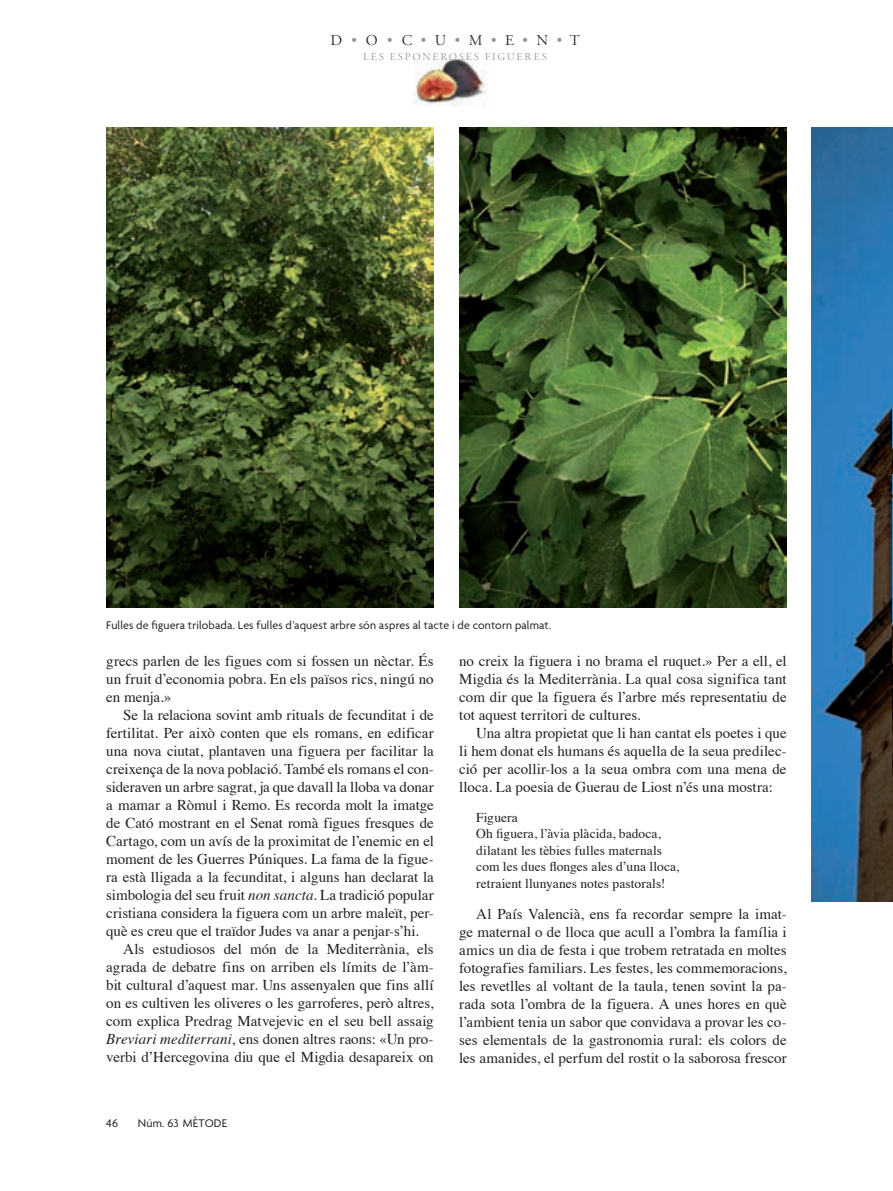
<style>
.page{position:relative;width:893px;height:1191px;background:#fff}
.page>*{position:absolute;margin:0;border:0;box-sizing:border-box;transform-origin:0 0}
.t1{font:15px/18px "Times";letter-spacing:-.005em;color:#231f20;text-align:justify}
.t2{font:15px "Adobe Garamond Titling";color:#231f20}
.t3{font:13.5px/16.5px "Times";color:#231f20}
.t4{font:12px "Agenda";letter-spacing:.015em;color:#231f20}
.t5{font:10.5px "Adobe Garamond Titling";letter-spacing:.18em;color:#939598}
.s1{color:#939598}
.s2{font-style:italic}
</style>
<div class="page">
<img style="left:414px;top:58px;width:72px;height:48px">
<img style="left:106px;top:128px;width:328px;height:479px">
<img style="left:459px;top:128px;width:328px;height:479px">
<img style="left:811px;top:128px;width:82px;height:773px">
<p class="t2" style="left:330px;top:34px;width:251px">D<span class="s1">•</span>O<span class="s1">•</span>C<span class="s1">•</span>U<span class="s1">•</span>M<span class="s1">•</span>E<span class="s1">•</span>N<span class="s1">•</span>T</p>
<p class="t5" style="left:363px;top:52px;width:185px">LES ESPONEROSES FIGUERES</p>
<p class="t4" style="left:106px;top:620px;width:446px">Fulles de figuera trilobada. Les fulles d’aquest arbre són aspres al tacte i de contorn palmat.</p>
<p class="t1" style="left:106px;top:653px;width:329px">grecs parlen de les figues com si fossen un nèctar. És un fruit d’economia pobra. En els països rics, ningú no en menja.»</p>
<p class="t1" style="left:123px;top:707px;width:312px">Se la relaciona sovint amb rituals de fecunditat i de</p>
<p class="t1" style="left:106px;top:725px;width:329px">fertilitat. Per això conten que els romans, en edificar</p>
<p class="t1" style="left:106px;top:743px;width:329px">una nova ciutat, plantaven una figuera per facilitar la</p>
<p class="t1" style="left:106px;top:761px;width:329px">creixença de la nova població. També els romans el con-</p>
<p class="t1" style="left:106px;top:779px;width:329px">sideraven un arbre sagrat, ja que davall la lloba va donar</p>
<p class="t1" style="left:106px;top:797px;width:329px">a mamar a Ròmul i Remo. Es recorda molt la imatge</p>
<p class="t1" style="left:106px;top:815px;width:329px">de Cató mostrant en el Senat romà figues fresques de</p>
<p class="t1" style="left:106px;top:833px;width:329px">Cartago, com un avís de la proximitat de l’enemic en el</p>
<p class="t1" style="left:106px;top:851px;width:329px">moment de les Guerres Púniques. La fama de la figue-</p>
<p class="t1" style="left:106px;top:869px;width:329px">ra està lligada a la fecunditat, i alguns han declarat la</p>
<p class="t1" style="left:106px;top:887px;width:329px">simbologia del seu fruit <span class="s2">non sancta</span>. La tradició popular</p>
<p class="t1" style="left:106px;top:905px;width:329px">cristiana considera la figuera com un arbre maleït, per-</p>
<p class="t1" style="left:106px;top:923px;width:314px">què es creu que el traïdor Judes va anar a penjar-s’hi.</p>
<p class="t1" style="left:123px;top:941px;width:312px">Als estudiosos del món de la Mediterrània, els</p>
<p class="t1" style="left:106px;top:959px;width:329px">agrada de debatre fins on arriben els límits de l’àm-</p>
<p class="t1" style="left:106px;top:977px;width:329px">bit cultural d’aquest mar. Uns assenyalen que fins allí</p>
<p class="t1" style="left:106px;top:995px;width:329px">on es cultiven les oliveres o les garroferes, però altres,</p>
<p class="t1" style="left:106px;top:1013px;width:329px">com explica Predrag Matvejevic en el seu bell assaig</p>
<p class="t1" style="left:106px;top:1031px;width:329px"><span class="s2">Breviari mediterrani</span>, ens donen altres raons: «Un pro-</p>
<p class="t1" style="left:106px;top:1049px;width:329px">verbi d’Hercegovina diu que el Migdia desapareix on</p>
<p class="t4" style="left:106px;top:1118px;width:13px">46</p>
<p class="t4" style="left:138px;top:1118px;width:91px">Núm. 63 MÈTODE</p>
<p class="t1" style="left:459px;top:653px;width:329px">no creix la figuera i no brama el ruquet.» Per a ell, el Migdia és la Mediterrània. La qual cosa significa tant com dir que la figuera és l’arbre més representatiu de tot aquest territori de cultures.</p>
<p class="t1" style="left:459px;top:725px;width:329px;text-indent:17px">Una altra propietat que li han cantat els poetes i que li hem donat els humans és aquella de la seua predilec&shy;ció per acollir-los a la seua ombra com una mena de lloca. La poesia de Guerau de Liost n’és una mostra:</p>
<p class="t3" style="left:476px;top:810px;width:205px">Figuera<br>Oh figuera, l’àvia plàcida, badoca, dilatant les tèbies fulles maternals com les dues flonges ales d’una lloca, retraient llunyanes notes pastorals!</p>
<p class="t1" style="left:459px;top:906px;width:329px;text-indent:17px">Al País Valencià, ens fa recordar sempre la imat&shy;ge maternal o de lloca que acull a l’ombra la família i amics un dia de festa i que trobem retratada en moltes fotografies familiars. Les festes, les commemoracions, les revetlles al voltant de la taula, tenen sovint la pa&shy;rada sota l’ombra de la figuera. A unes hores en què l’ambient tenia un sabor que convidava a provar les co&shy;ses elementals de la gastronomia rural: els colors de les amanides, el perfum del rostit o la saborosa frescor</p>
</div>
